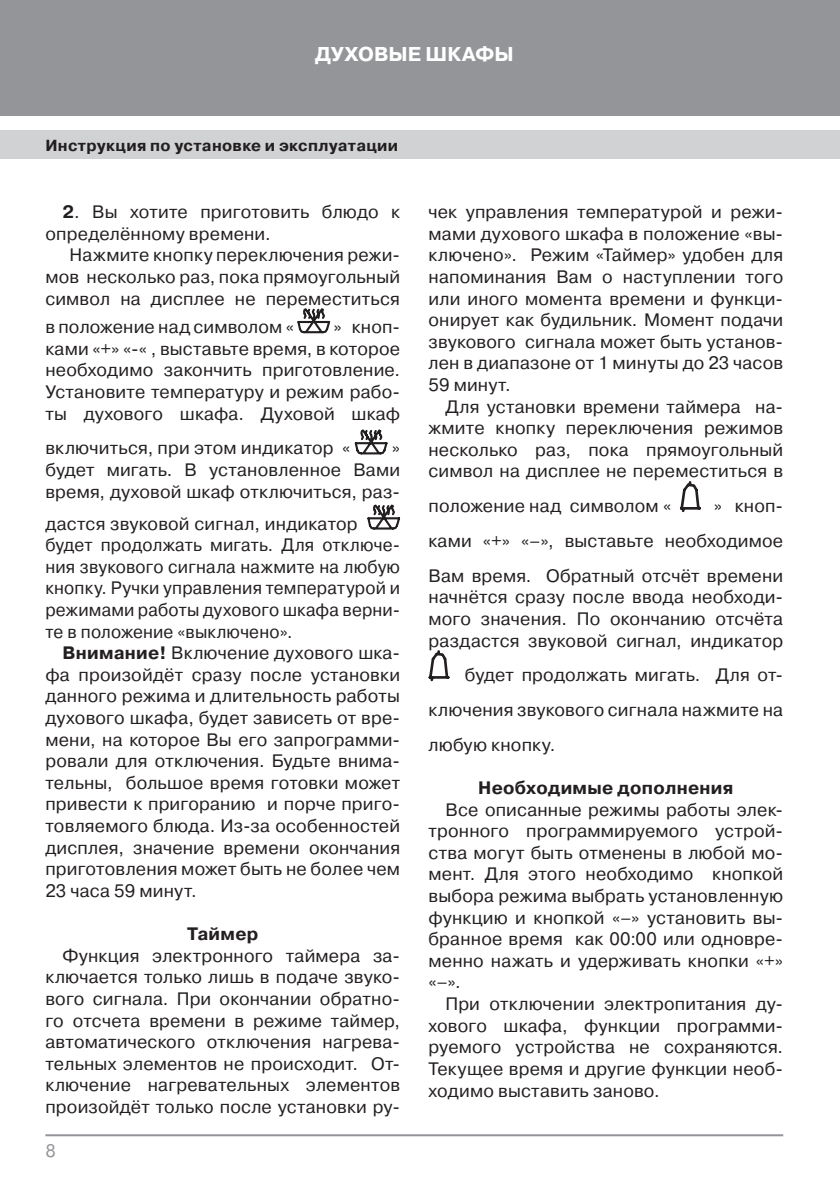
<style>
.page{position:relative;width:840px;height:1191px;background:#fff}
.page>*{position:absolute;margin:0;border:0;box-sizing:border-box;transform-origin:0 0}
.t1{font:700 20px "Pragmatica C";color:#fff}
.t2{font:18px/21.6px "Pragmatica C";letter-spacing:.01em;color:#231f20;text-align:justify}
.t3{font:700 18px "Pragmatica C";letter-spacing:.015em;color:#231f20}
.t4{font:18px "Pragmatica C";color:#939598}
.t5{font:700 16px "Pragmatica C";letter-spacing:.02em;color:#231f20}
.s1{font-weight:700}
</style>
<div class="page">
<div style="left:0;top:0;width:839px;height:116px;background:#939598"></div>
<div style="left:0;top:130px;width:839px;height:29px;background:#d1d2d4"></div>
<hr style="left:45px;top:1134px;width:737px;height:2px;background:#939598">
<svg style="left:297px;top:308px;width:33px;height:25px"></svg>
<svg style="left:354px;top:429px;width:33px;height:25px"></svg>
<svg style="left:367px;top:504px;width:33px;height:25px"></svg>
<svg style="left:679px;top:481px;width:21px;height:31px"></svg>
<svg style="left:428px;top:650px;width:21px;height:31px"></svg>
<p class="t1" style="left:315px;top:43px;width:200px">ДУХОВЫЕ ШКАФЫ</p>
<p class="t5" style="left:45px;top:136px;width:354px">Инструкция по установке и эксплуатации</p>
<p class="t2" style="left:45px;top:201px;width:356px;text-indent:17px"><span class="s1">2</span>. Вы хотите приготовить блюдо к определённому времени.</p>
<p class="t2" style="left:45px;top:244px;width:356px;text-indent:24px">Нажмите кнопку переключения режи&shy;мов несколько раз, пока прямоугольный символ на дисплее не переместиться</p>
<p class="t2" style="left:45px;top:316px;width:250px">в положение над символом «</p>
<p class="t2" style="left:45px;top:316px;width:356px;text-indent:288px">» кноп&shy;ками «+» «-« , выставьте время, в которое необходимо закончить приготовление.<br>Установите температуру и режим рабо&shy;ты духового шкафа. Духовой шкаф</p>
<p class="t2" style="left:45px;top:437px;width:306px">включиться, при этом индикатор «</p>
<p class="t2" style="left:45px;top:437px;width:356px;text-indent:346px">» будет мигать. В установленное Вами время, духовой шкаф отключиться, раз-</p>
<p class="t2" style="left:45px;top:513px;width:356px;text-align:left">дастся звуковой сигнал, индикатор будет продолжать мигать. Для отключе&shy;ния звукового сигнала нажмите на любую кнопку. Ручки управления температурой и режимами работы духового шкафа верни&shy;те в положение «выключено».</p>
<p class="t2" style="left:45px;top:642px;width:356px;text-indent:17px"><span class="s1">Внимание!</span> Включение духового шка&shy;фа произойдёт сразу после установки данного режима и длительность работы духового шкафа, будет зависеть от вре&shy;мени, на которое Вы его запрограмми&shy;ровали для отключения. Будьте внима&shy;тельны, большое время готовки может привести к пригоранию и порче приго&shy;товляемого блюда. Из-за особенностей дисплея, значение времени окончания приготовления может быть не более чем 23 часа 59 минут.</p>
<p class="t3" style="left:187px;top:924px;width:73px">Таймер</p>
<p class="t2" style="left:45px;top:945px;width:356px;text-indent:17px">Функция электронного таймера за&shy;ключается только лишь в подаче звуко&shy;вого сигнала. При окончании обратно&shy;го отсчета времени в режиме таймер, автоматического отключения нагрева&shy;тельных элементов не происходит. От&shy;ключение нагревательных элементов произойдёт только после установки ру-</p>
<p class="t4" style="left:45px;top:1140px;width:12px">8</p>
<p class="t2" style="left:428px;top:201px;width:356px">чек управления температурой и режи&shy;мами духового шкафа в положение «вы&shy;ключено». Режим «Таймер» удобен для напоминания Вам о наступлении того или иного момента времени и функци&shy;онирует как будильник. Момент подачи звукового сигнала может быть установ&shy;лен в диапазоне от 1 минуты до 23 часов 59 минут.</p>
<p class="t2" style="left:428px;top:396px;width:356px;text-indent:17px">Для установки времени таймера на&shy;жмите кнопку переключения режимов несколько раз, пока прямоугольный символ на дисплее не переместиться в</p>
<p class="t2" style="left:428px;top:495px;width:244px">положение над символом «</p>
<p class="t2" style="left:428px;top:489px;width:356px;line-height:34.8px;text-indent:285px">» кноп&shy;ками «+» «–», выставьте необходимое Вам время. Обратный отсчёт времени</p>
<p class="t2" style="left:428px;top:586px;width:356px">начнётся сразу после ввода необходи&shy;мого значения. По окончанию отсчёта раздастся звуковой сигнал, индикатор</p>
<p class="t2" style="left:428px;top:658px;width:356px;line-height:34.8px;text-indent:36px">будет продолжать мигать. Для от&shy;ключения звукового сигнала нажмите на любую кнопку.</p>
<p class="t3" style="left:478px;top:778px;width:256px">Необходимые дополнения</p>
<p class="t2" style="left:428px;top:798px;width:356px;text-indent:17px">Все описанные режимы работы элек&shy;тронного программируемого устрой&shy;ства могут быть отменены в любой мо&shy;мент. Для этого необходимо кнопкой выбора режима выбрать установленную функцию и кнопкой «–» установить вы&shy;бранное время как 00:00 или одновре&shy;менно нажать и удерживать кнопки «+» «–».</p>
<p class="t2" style="left:428px;top:993px;width:356px;text-indent:17px">При отключении электропитания ду&shy;хового шкафа, функции программи&shy;руемого устройства не сохраняются.<br>Текущее время и другие функции необ&shy;ходимо выставить заново.</p>
</div>
